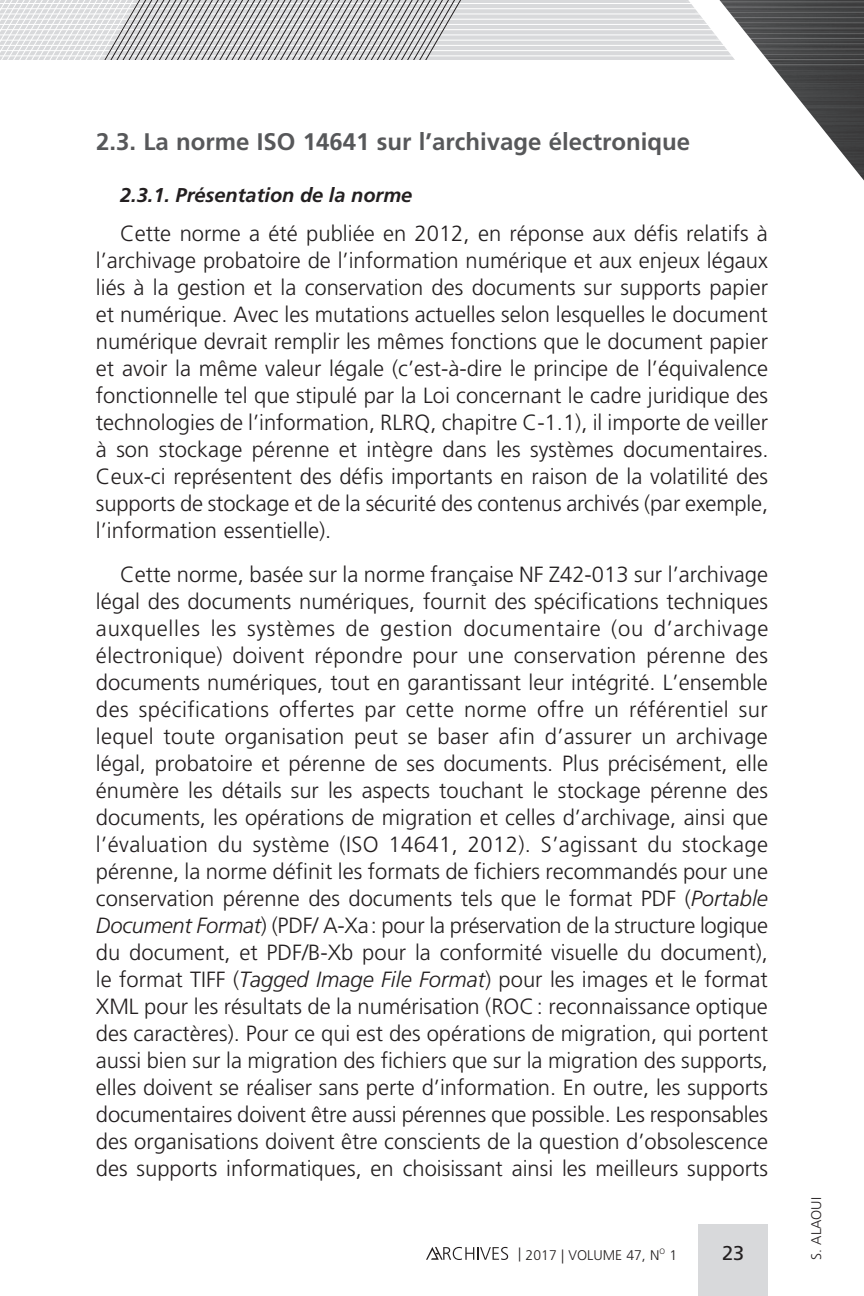
<style>
.page{position:relative;width:864px;height:1296px;background:#fff}
.page>*{position:absolute;margin:0;border:0;box-sizing:border-box;transform-origin:0 0}
.t1{font:700 24px "Frutiger LT Std";color:#57585a}
.t2{font:300 22px/27px "Frutiger LT Std";color:#231f20;text-align:justify}
.t3{font:italic 700 20px "Frutiger LT Std";color:#231f20}
.t4{font:20px "Frutiger LT Std";color:#231f20}
.t5{font:300 14px "Frutiger LT Std";color:#231f20}
.t6{font:300 7.8px "Frutiger LT Std";color:#231f20}
.s1{font-style:italic}
.s2{font-size:14px}
</style>
<div class="page">
<svg style="left:212px;top:0;width:257px;height:60px;background:#bebebf"></svg>
<svg style="left:469px;top:0;width:189px;height:59px"></svg>
<hr style="left:469px;top:1px;width:395px;height:1px;background:#fff">
<hr style="left:469px;top:7px;width:395px;height:1px;background:#fff">
<hr style="left:469px;top:12px;width:395px;height:1px;background:#fff">
<hr style="left:469px;top:17px;width:395px;height:1px;background:#fff">
<hr style="left:469px;top:22px;width:395px;height:1px;background:#fff">
<hr style="left:469px;top:28px;width:395px;height:1px;background:#fff">
<hr style="left:469px;top:33px;width:395px;height:1px;background:#fff">
<hr style="left:469px;top:38px;width:395px;height:1px;background:#fff">
<hr style="left:469px;top:43px;width:395px;height:1px;background:#fff">
<hr style="left:469px;top:49px;width:395px;height:1px;background:#fff">
<hr style="left:469px;top:54px;width:395px;height:1px;background:#fff">
<svg style="left:658px;top:0;width:206px;height:181px"></svg>
<div style="left:698px;top:1224px;width:70px;height:72px;background:#d8d9db"></div>
<svg style="left:426px;top:1247px;width:82px;height:13px"></svg>
<svg style="left:0;top:0;width:212px;height:60px"></svg>
<p class="t1" style="left:96px;top:128px;width:596px">2.3. La norme ISO 14641 sur l’archivage électronique</p>
<p class="t3" style="left:120px;top:183px;width:294px">2.3.1. Présentation de la norme</p>
<p class="t2" style="left:96px;top:220px;width:674px;text-indent:24px">Cette norme a été publiée en 2012, en réponse aux défis relatifs à l’archivage probatoire de l’information numérique et aux enjeux légaux liés à la gestion et la conservation des documents sur supports papier et numérique. Avec les mutations actuelles selon lesquelles le document numérique devrait remplir les mêmes fonctions que le document papier et avoir la même valeur légale (c’est-à-dire le principe de l’équivalence fonctionnelle tel que stipulé par la Loi concernant le cadre juridique des technologies de l’information, RLRQ, chapitre C-1.1), il importe de veiller à son stockage pérenne et intègre dans les systèmes documentaires.<br>Ceux-ci représentent des défis importants en raison de la volatilité des supports de stockage et de la sécurité des contenus archivés (par exemple, l’information essentielle).</p>
<p class="t2" style="left:96px;top:561px;width:674px;text-indent:24px">Cette norme, basée sur la norme française NF Z42-013 sur l’archivage légal des documents numériques, fournit des spécifications techniques auxquelles les systèmes de gestion documentaire (ou d’archivage électronique) doivent répondre pour une conservation pérenne des documents numériques, tout en garantissant leur intégrité. L’ensemble des spécifications offertes par cette norme offre un référentiel sur lequel toute organisation peut se baser afin d’assurer un archivage légal, probatoire et pérenne de ses documents. Plus précisément, elle énumère les détails sur les aspects touchant le stockage pérenne des documents, les opérations de migration et celles d’archivage, ainsi que l’évaluation du système (ISO 14641, 2012). S’agissant du stockage pérenne, la norme définit les formats de fichiers recommandés pour une conservation pérenne des documents tels que le format PDF (<span class="s1">Portable Document Format</span>) (PDF/ A-Xa: pour la préservation de la structure logique du document, et PDF/B-Xb pour la conformité visuelle du document), le format TIFF (<span class="s1">Tagged Image File Format</span>) pour les images et le format XML pour les résultats de la numérisation (ROC: reconnaissance optique des caractères). Pour ce qui est des opérations de migration, qui portent aussi bien sur la migration des fichiers que sur la migration des supports, elles doivent se réaliser sans perte d’information. En outre, les supports documentaires doivent être aussi pérennes que possible. Les responsables des organisations doivent être conscients de la question d’obsolescence des supports informatiques, en choisissant ainsi les meilleurs supports</p>
<p class="t5" style="left:518px;top:1247px;width:143px">| 2017 | VOLUME 47, N</p>
<p class="t4" style="left:722px;top:1241px;width:24px">23</p>
<p class="t6" style="left:659px;top:1247px;width:19px">O <span class="s2">1</span></p>
<p class="t5" style="left:808px;top:1260px;width:64px;rotate:-90deg">S. ALAOUI</p>
</div>
